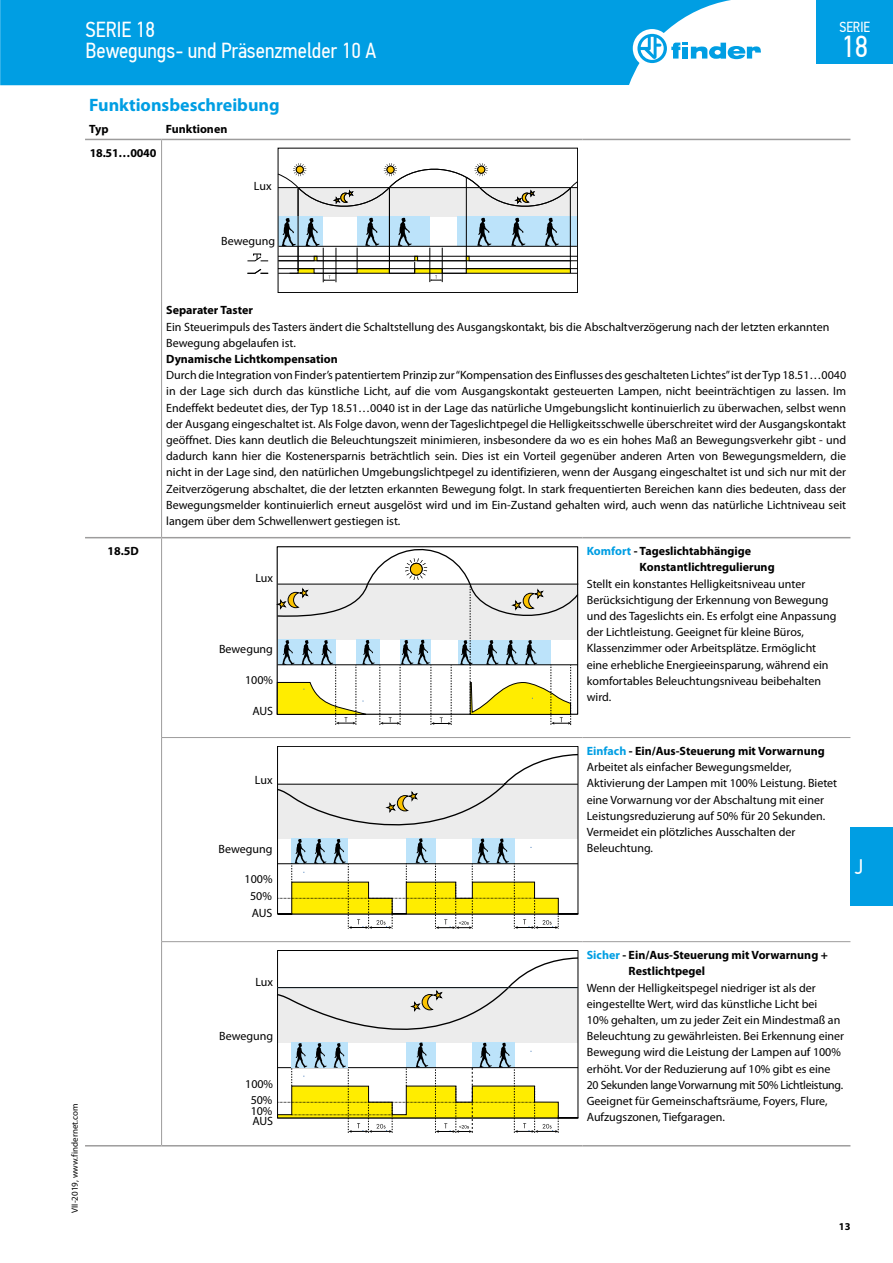
<style>
.page{position:relative;width:893px;height:1263px;background:#fff}
.page>*{position:absolute;margin:0;border:0;box-sizing:border-box;transform-origin:0 0}
.t1{font:30.3px "PF Din Text Cond Pro";color:#fff}
.t2{font:21.75px/21px "PF Din Text Cond Pro";color:#fff}
.t3{font:21px "PF Din Text Cond Pro";color:#fff}
.t4{font:700 18px "Myriad Pro";color:#009ee3}
.t5{font:14.55px "PF Din Text Cond Pro";color:#fff}
.t6{font:12px/16.2px "Myriad Pro";color:#000}
.t7{font:700 12px/16.2px "Myriad Pro";color:#000}
.t8{font:700 10.5px "Myriad Pro";color:#000}
.t9{font:9px "Myriad Pro";color:#000}
.s1{color:#009ee3}
.s2{font-weight:700;color:#009ee3}
.s3{font-weight:700}
</style>
<div class="page">
<div style="left:850px;top:827px;width:43px;height:79px;background:#009ee3"></div>
<div style="left:0;top:0;width:731px;height:85px;background:#009ee3"></div>
<div style="left:633px;top:29px;width:38px;height:39px;background:#fff;border-radius:50%"></div>
<svg style="left:637px;top:34px;width:124px;height:29px"></svg>
<div style="left:816px;top:0;width:77px;height:64px;background:#009ee3"></div>
<hr style="left:161px;top:737px;width:422px;height:1px;background:#9d9c9c">
<hr style="left:161px;top:941px;width:422px;height:1px;background:#9d9c9c">
<hr style="left:161px;top:538px;width:1px;height:199px;background:#9d9c9c">
<hr style="left:161px;top:738px;width:1px;height:203px;background:#9d9c9c">
<hr style="left:161px;top:942px;width:1px;height:203px;background:#9d9c9c">
<hr style="left:583px;top:737px;width:267px;height:1px;background:#9d9c9c">
<hr style="left:583px;top:941px;width:267px;height:1px;background:#9d9c9c">
<hr style="left:85px;top:139px;width:77px;height:1px;background:#9d9c9c">
<hr style="left:85px;top:537px;width:77px;height:1px;background:#9d9c9c">
<hr style="left:583px;top:139px;width:267px;height:1px;background:#9d9c9c">
<hr style="left:162px;top:1145px;width:421px;height:1px;background:#9d9c9c">
<hr style="left:583px;top:1145px;width:267px;height:1px;background:#9d9c9c">
<hr style="left:85px;top:1145px;width:77px;height:1px;background:#9d9c9c">
<hr style="left:162px;top:139px;width:421px;height:1px;background:#9d9c9c">
<hr style="left:161px;top:140px;width:1px;height:161px;background:#9d9c9c">
<hr style="left:161px;top:301px;width:1px;height:236px;background:#9d9c9c">
<hr style="left:162px;top:537px;width:421px;height:1px;background:#9d9c9c">
<hr style="left:583px;top:537px;width:267px;height:1px;background:#9d9c9c">
<div style="left:278px;top:188px;width:299px;height:29px;background:#ececec"></div>
<div style="left:357px;top:216px;width:73px;height:30px;background:#bce3fa"></div>
<div style="left:457px;top:216px;width:120px;height:30px;background:#bce3fa"></div>
<hr style="left:570px;top:188px;width:1px;height:84px;background:#000">
<div style="left:278px;top:217px;width:45px;height:29px;background:#bce3fa"></div>
<hr style="left:466px;top:177px;width:1px;height:96px;background:#000">
<hr style="left:389px;top:188px;width:1px;height:85px;background:#000">
<hr style="left:323px;top:248px;width:1px;height:34px;background:#000">
<hr style="left:298px;top:188px;width:1px;height:83px;background:#000">
<svg style="left:277px;top:163px;width:299px;height:49px"></svg>
<svg style="left:247px;top:254px;width:22px;height:20px"></svg>
<hr style="left:430px;top:248px;width:1px;height:34px;background:#000">
<hr style="left:442px;top:248px;width:1px;height:34px;background:#000">
<hr style="left:336px;top:248px;width:1px;height:34px;background:#000">
<div style="left:278px;top:148px;width:300px;height:145px;border:1px solid #000"></div>
<svg style="left:278px;top:218px;width:300px;height:63px"></svg>
<svg style="left:276px;top:546px;width:302px;height:179px"></svg>
<svg style="left:277px;top:753px;width:301px;height:176px"></svg>
<svg style="left:277px;top:957px;width:301px;height:176px"></svg>
<h2 class="t2" style="left:85px;top:21px;width:292px">SERIE 18<br>Bewegungs- und Präsenzmelder 10 A</h2>
<h3 class="t4" style="left:89px;top:98px;width:192px">Funktionsbeschreibung</h3>
<p class="t7" style="left:89px;top:122px;width:21px">Typ</p>
<p class="t7" style="left:166px;top:122px;width:63px">Funktionen</p>
<p class="t7" style="left:90px;top:146px;width:68px">18.51…0040</p>
<p class="t6" style="left:254px;top:178px;width:19px">Lux</p>
<p class="t6" style="left:221px;top:234px;width:55px">Bewegung</p>
<p class="t5" style="left:839px;top:22px;width:32px">SERIE</p>
<h1 class="t1" style="left:841px;top:34px;width:28px">18</h1>
<p class="t9" style="left:71px;top:1213px;width:110px;rotate:-90deg">VII-2019, www.findernet.com</p>
<p class="t7" style="left:107px;top:544px;width:33px">18.5D</p>
<p class="t7" style="left:166px;top:303px;width:88px">Separater Taster</p>
<p class="t6" style="left:166px;top:319px;width:665px">Ein Steuerimpuls des Tasters ändert die Schaltstellung des Ausgangskontakt, bis die Abschaltverzögerung nach der letzten erkannten<br>Bewegung abgelaufen ist.</p>
<p class="t7" style="left:166px;top:352px;width:173px">Dynamische Lichtkompensation</p>
<p class="t6" style="left:166px;top:367px;width:681px;text-align:justify">Durch die Integration von Finder’s patentiertem Prinzip zur “Kompensation des Einflusses des geschalteten Lichtes” ist der Typ 18.51…0040 in der Lage sich durch das künstliche Licht, auf die vom Ausgangskontakt gesteuerten Lampen, nicht beeinträchtigen zu lassen. Im Endeffekt bedeutet dies, der Typ 18.51…0040 ist in der Lage das natürliche Umgebungslicht kontinuierlich zu überwachen, selbst wenn der Ausgang eingeschaltet ist. Als Folge davon, wenn der Tageslichtpegel die Helligkeitsschwelle überschreitet wird der Ausgangskontakt geöffnet. Dies kann deutlich die Beleuchtungszeit minimieren, insbesondere da wo es ein hohes Maß an Bewegungsverkehr gibt - und dadurch kann hier die Kostenersparnis beträchtlich sein. Dies ist ein Vorteil gegenüber anderen Arten von Bewegungsmeldern, die nicht in der Lage sind, den natürlichen Umgebungslichtpegel zu identifizieren, wenn der Ausgang eingeschaltet ist und sich nur mit der Zeitverzögerung abschaltet, die der letzten erkannten Bewegung folgt. In stark frequentierten Bereichen kann dies bedeuten, dass der Bewegungsmelder kontinuierlich erneut ausgelöst wird und im Ein-Zustand gehalten wird, auch wenn das natürliche Lichtniveau seit langem über dem Schwellenwert gestiegen ist.</p>
<p class="t6" style="left:255px;top:570px;width:19px">Lux</p>
<p class="t6" style="left:219px;top:641px;width:55px">Bewegung</p>
<p class="t6" style="left:245px;top:672px;width:29px">100%</p>
<p class="t6" style="left:252px;top:703px;width:22px">AUS</p>
<p class="t7" style="left:640px;top:544px;width:137px;text-indent:-53px"><span class="s1">Komfort</span> - Tageslichtabhängige<br>Konstantlichtregulierung</p>
<p class="t6" style="left:587px;top:576px;width:251px">Stellt ein konstantes Helligkeitsniveau unter Berücksichtigung der Erkennung von Bewegung und des Tageslichts ein. Es erfolgt eine Anpassung der Lichtleistung. Geeignet für kleine Büros, Klassenzimmer oder Arbeitsplätze. Ermöglicht eine erhebliche Energieeinsparung, während ein komfortables Beleuchtungsniveau beibehalten wird.</p>
<p class="t6" style="left:255px;top:772px;width:19px">Lux</p>
<p class="t6" style="left:219px;top:841px;width:55px">Bewegung</p>
<p class="t6" style="left:245px;top:870px;width:29px;line-height:17.4px;text-align:center">100%<br>50%</p>
<p class="t6" style="left:252px;top:905px;width:22px">AUS</p>
<p class="t6" style="left:587px;top:743px;width:252px"><span class="s2">Einfach</span> <span class="s3">- Ein/Aus-Steuerung mit Vorwarnung </span>Arbeitet als einfacher Bewegungsmelder, Aktivierung der Lampen mit 100% Leistung. Bietet eine Vorwarnung vor der Abschaltung mit einer Leistungsreduzierung auf 50% für 20 Sekunden.<br>Vermeidet ein plötzliches Ausschalten der Beleuchtung.</p>
<h3 class="t3" style="left:855px;top:859px;width:10px">J</h3>
<p class="t6" style="left:255px;top:975px;width:19px">Lux</p>
<p class="t6" style="left:219px;top:1029px;width:55px">Bewegung</p>
<p class="t6" style="left:245px;top:1076px;width:29px;text-align:center">100%<br>50%</p>
<p class="t6" style="left:251px;top:1103px;width:23px">10%</p>
<p class="t6" style="left:252px;top:1114px;width:22px">AUS</p>
<p class="t7" style="left:629px;top:948px;width:201px;text-indent:-42px"><span class="s1">Sicher</span> - Ein/Aus-Steuerung mit Vorwarnung +<br>Restlichtpegel</p>
<p class="t6" style="left:587px;top:980px;width:259px">Wenn der Helligkeitspegel niedriger ist als der eingestellte Wert, wird das künstliche Licht bei<br>10% gehalten, um zu jeder Zeit ein Mindestmaß an Beleuchtung zu gewährleisten. Bei Erkennung einer Bewegung wird die Leistung der Lampen auf 100% erhöht. Vor der Reduzierung auf 10% gibt es eine 20 Sekunden lange Vorwarnung mit 50% Lichtleistung.<br>Geeignet für Gemeinschaftsräume, Foyers, Flure, Aufzugszonen, Tiefgaragen.</p>
<p class="t8" style="left:839px;top:1222px;width:13px">13</p>
</div>
